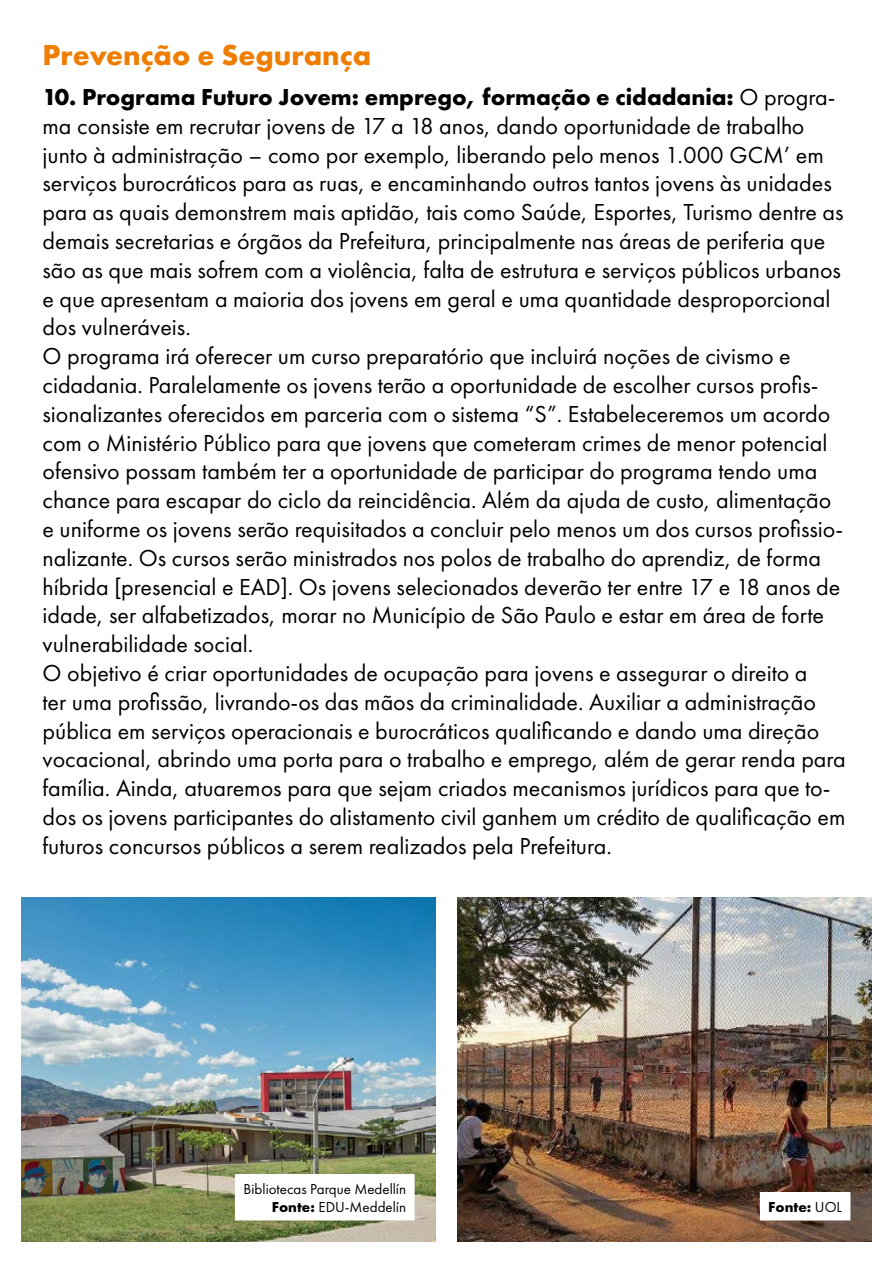
<style>
.page{position:relative;width:893px;height:1263px;background:#fff}
.page>*{position:absolute;margin:0;border:0;box-sizing:border-box;transform-origin:0 0}
.t1{font:700 30px "Futura PT";color:#ef7d00}
.t2{font:24px/28.8px "Futura PT";color:#000}
.t3{font:15px/18px "Futura PT";color:#000;text-align:right}
.t4{font:700 15px "Futura PT";color:#000}
.s1{font-weight:700}
.s2{font-weight:400}
</style>
<div class="page">
<img style="left:21px;top:897px;width:415px;height:344px">
<img style="left:457px;top:897px;width:415px;height:345px">
<div style="left:239px;top:1178px;width:171px;height:38px;background:#fff"></div>
<div style="left:764px;top:1196px;width:82px;height:20px;background:#fff"></div>
<p class="t1" style="left:43px;top:36px;width:330px">Prevenção e Segurança</p>
<p class="t2" style="left:43px;top:82px;width:805px"><span class="s1">10. Programa Futuro Jovem: emprego, formação e cidadania:</span> O progra&shy;ma consiste em recrutar jovens de 17 a 18 anos, dando oportunidade de trabalho junto à administração – como por exemplo, liberando pelo menos 1.000 GCM’ em serviços burocráticos para as ruas, e encaminhando outros tantos jovens às unidades para as quais demonstrem mais aptidão, tais como Saúde, Esportes, Turismo dentre as demais secretarias e órgãos da Prefeitura, principalmente nas áreas de periferia que são as que mais sofrem com a violência, falta de estrutura e serviços públicos urbanos e que apresentam a maioria dos jovens em geral e uma quantidade desproporcional dos vulneráveis.<br>O programa irá oferecer um curso preparatório que incluirá noções de civismo e cidadania. Paralelamente os jovens terão a oportunidade de escolher cursos profis&shy;sionalizantes oferecidos em parceria com o sistema “S”. Estabeleceremos um acordo com o Ministério Público para que jovens que cometeram crimes de menor potencial ofensivo possam também ter a oportunidade de participar do programa tendo uma chance para escapar do ciclo da reincidência. Além da ajuda de custo, alimentação e uniforme os jovens serão requisitados a concluir pelo menos um dos cursos profissio&shy;nalizante. Os cursos serão ministrados nos polos de trabalho do aprendiz, de forma híbrida [presencial e EAD]. Os jovens selecionados deverão ter entre 17 e 18 anos de idade, ser alfabetizados, morar no Município de São Paulo e estar em área de forte vulnerabilidade social.<br>O objetivo é criar oportunidades de ocupação para jovens e assegurar o direito a<br>ter uma profissão, livrando-os das mãos da criminalidade. Auxiliar a administração pública em serviços operacionais e burocráticos qualificando e dando uma direção vocacional, abrindo uma porta para o trabalho e emprego, além de gerar renda para família. Ainda, atuaremos para que sejam criados mecanismos jurídicos para que to&shy;dos os jovens participantes do alistamento civil ganhem um crédito de qualificação em futuros concursos públicos a serem realizados pela Prefeitura.</p>
<p class="t3" style="left:244px;top:1180px;width:164px">Bibliotecas Parque Medellín<br><span class="s1">Fonte:</span> EDU-Meddelín</p>
<p class="t4" style="left:768px;top:1197px;width:75px">Fonte: <span class="s2">UOL</span></p>
</div>
